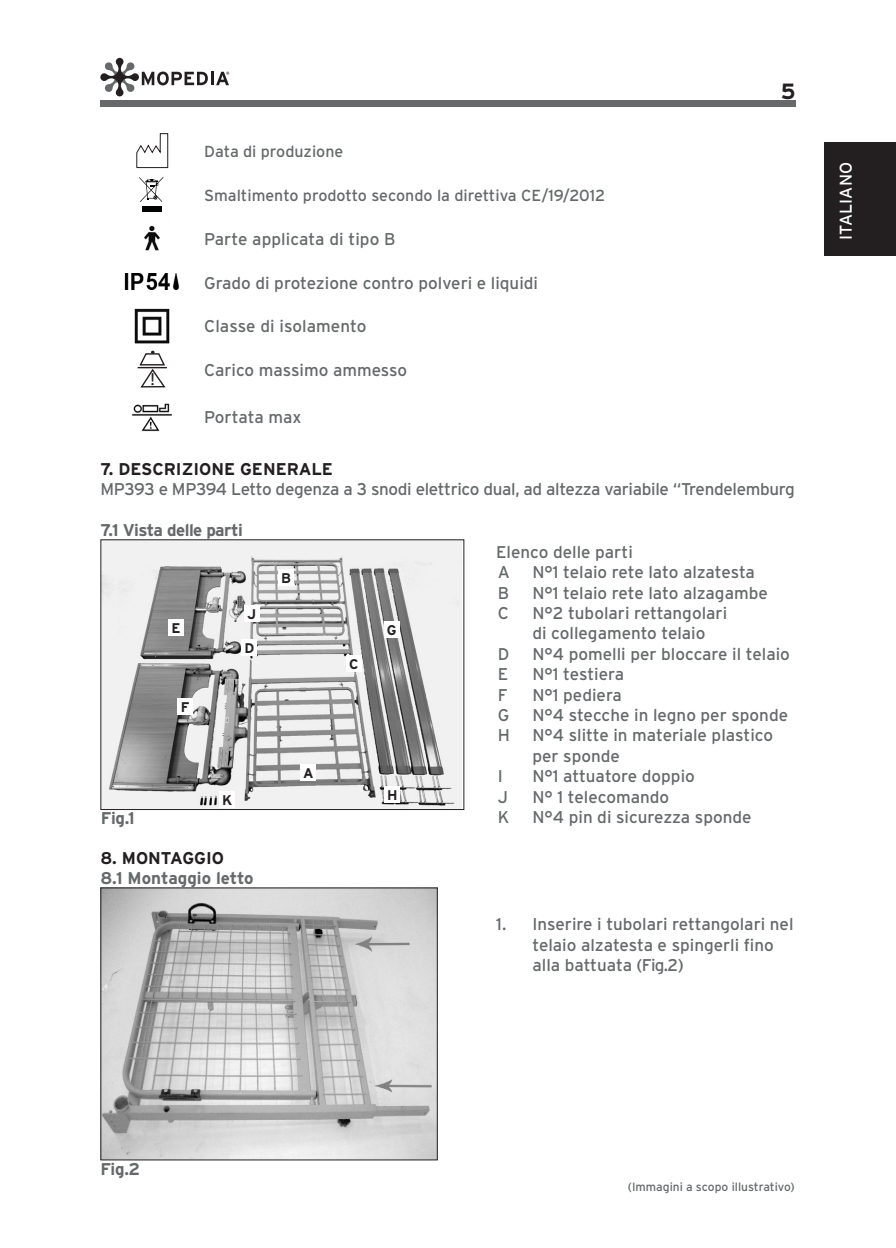
<style>
.page{position:relative;width:896px;height:1248px;background:#fff}
.page>*{position:absolute;margin:0;border:0;box-sizing:border-box;transform-origin:0 0}
.t1{font:700 22px "Interstate";color:#231f20}
.t2{font:17.4px "Myriad Pro";color:#231f20;scale:1.1 1}
.testo{font:17px "Interstate";color:#65696a}
.testo-2{font:17px "Interstate";letter-spacing:-.02em;color:#65696a}
.PARAGRAFI{font:700 17px "Interstate";color:#231f20}
.Sottoparagrafi{font:700 17px "Interstate";letter-spacing:-.02em;color:#65696a}
.Sottoparagrafi-2{font:700 17px "Interstate";color:#65696a}
.t3{font:17px "Interstate";letter-spacing:.005em;color:#fff}
.t4{font:16px "Interstate";color:#65696a}
.t5{font:700 14px "Interstate";color:#231f20}
.t6{font:12px "Interstate";color:#65696a}
</style>
<div class="page">
<div style="left:100px;top:100px;width:695px;height:7px;background:#65696a"></div>
<svg style="left:100px;top:58px;width:129px;height:38px"></svg>
<div style="left:824px;top:142px;width:72px;height:113px;background:#231f20"></div>
<svg style="left:136px;top:133px;width:33px;height:35px"></svg>
<div style="left:142px;top:207px;width:19px;height:5px;background:#010202"></div>
<svg style="left:139px;top:177px;width:24px;height:25px"></svg>
<img style="left:144px;top:225px;width:16px;height:26px">
<img style="left:124px;top:273px;width:56px;height:16px">
<img style="left:134px;top:308px;width:36px;height:36px">
<svg style="left:137px;top:350px;width:30px;height:38px"></svg>
<img style="left:132px;top:403px;width:40px;height:29px">
<img style="left:102px;top:541px;width:360px;height:267px">
<div style="left:300px;top:764px;width:16px;height:16px;background:#fff"></div>
<div style="left:278px;top:569px;width:16px;height:16px;background:#fff"></div>
<div style="left:346px;top:655px;width:16px;height:16px;background:#fff"></div>
<div style="left:241px;top:639px;width:16px;height:16px;background:#fff"></div>
<div style="left:244px;top:605px;width:16px;height:16px;background:#fff"></div>
<div style="left:177px;top:698px;width:16px;height:17px;background:#fff"></div>
<div style="left:384px;top:621px;width:16px;height:16px;background:#fff"></div>
<div style="left:384px;top:786px;width:16px;height:16px;background:#fff"></div>
<div style="left:168px;top:618px;width:16px;height:17px;background:#fff"></div>
<div style="left:219px;top:790px;width:16px;height:17px;background:#fff"></div>
<img style="left:102px;top:889px;width:334px;height:269px">
<div style="left:100px;top:887px;width:338px;height:273px;border:1px solid #231f20"></div>
<p class="t4" style="left:204px;top:142px;width:141px">Data di produzione</p>
<p class="t4" style="left:204px;top:186px;width:403px">Smaltimento prodotto secondo la direttiva CE/19/2012</p>
<p class="testo" style="left:204px;top:229px;width:193px">Parte applicata di tipo B</p>
<p class="testo" style="left:204px;top:273px;width:335px">Grado di protezione contro polveri e liquidi</p>
<p class="testo" style="left:204px;top:316px;width:164px">Classe di isolamento</p>
<p class="t1" style="left:781px;top:79px;width:16px">5</p>
<p class="testo" style="left:204px;top:360px;width:205px">Carico massimo ammesso</p>
<p class="testo" style="left:204px;top:407px;width:99px">Portata max</p>
<p class="PARAGRAFI" style="left:100px;top:459px;width:234px">7. DESCRIZIONE GENERALE</p>
<p class="testo-2" style="left:100px;top:479px;width:696px">MP393 e MP394 Letto degenza a 3 snodi elettrico dual, ad altezza variabile “Trendelemburg</p>
<p class="Sottoparagrafi" style="left:100px;top:520px;width:144px">7.1 Vista delle parti</p>
<p class="t2" style="left:151px;top:368px;width:6px">!</p>
<p class="Sottoparagrafi" style="left:101px;top:808px;width:35px">Fig.1</p>
<p class="t5" style="left:171px;top:620px;width:11px">E</p>
<p class="t5" style="left:181px;top:699px;width:10px">F</p>
<p class="t5" style="left:247px;top:606px;width:11px">J</p>
<p class="t5" style="left:244px;top:640px;width:11px">D</p>
<p class="t5" style="left:222px;top:791px;width:12px">K</p>
<p class="PARAGRAFI" style="left:100px;top:848px;width:125px">8. MONTAGGIO</p>
<p class="Sottoparagrafi-2" style="left:100px;top:868px;width:155px">8.1 Montaggio letto</p>
<p class="t5" style="left:281px;top:570px;width:11px">B</p>
<p class="t5" style="left:303px;top:765px;width:12px">A</p>
<p class="t5" style="left:349px;top:656px;width:11px">C</p>
<p class="t5" style="left:387px;top:622px;width:11px">G</p>
<p class="t5" style="left:387px;top:787px;width:12px">H</p>
<p class="testo" style="left:496px;top:542px;width:138px">Elenco delle parti</p>
<p class="testo" style="left:498px;top:562px;width:14px">A</p>
<p class="testo" style="left:532px;top:562px;width:224px">N°1 telaio rete lato alzatesta</p>
<p class="testo" style="left:498px;top:583px;width:13px">B</p>
<p class="testo" style="left:532px;top:583px;width:237px">N°1 telaio rete lato alzagambe</p>
<p class="testo" style="left:498px;top:603px;width:13px">C</p>
<p class="testo" style="left:532px;top:603px;width:196px">N°2 tubolari rettangolari</p>
<p class="testo" style="left:532px;top:623px;width:174px">di collegamento telaio</p>
<p class="testo" style="left:498px;top:644px;width:13px">D</p>
<p class="testo" style="left:532px;top:644px;width:259px">N°4 pomelli per bloccare il telaio</p>
<p class="testo" style="left:498px;top:664px;width:12px">E</p>
<p class="testo" style="left:532px;top:664px;width:93px">N°1 testiera</p>
<p class="testo" style="left:498px;top:685px;width:11px">F</p>
<p class="testo" style="left:532px;top:685px;width:91px">N°1 pediera</p>
<p class="testo" style="left:498px;top:705px;width:13px">G</p>
<p class="testo" style="left:532px;top:705px;width:257px">N°4 stecche in legno per sponde</p>
<p class="testo" style="left:498px;top:725px;width:14px">H</p>
<p class="testo" style="left:532px;top:725px;width:242px">N°4 slitte in materiale plastico</p>
<p class="testo" style="left:532px;top:746px;width:89px">per sponde</p>
<p class="testo" style="left:498px;top:766px;width:7px">I</p>
<p class="testo" style="left:532px;top:766px;width:164px">N°1 attuatore doppio</p>
<p class="testo" style="left:498px;top:787px;width:12px">J</p>
<p class="testo" style="left:532px;top:787px;width:138px">N° 1 telecomando</p>
<p class="testo" style="left:498px;top:807px;width:13px">K</p>
<p class="testo" style="left:532px;top:807px;width:220px">N°4 pin di sicurezza sponde</p>
<p class="testo" style="left:496px;top:914px;width:299px">1. Inserire i tubolari rettangolari nel</p>
<p class="testo" style="left:532px;top:934px;width:243px">telaio alzatesta e spingerli fino</p>
<p class="testo" style="left:532px;top:955px;width:153px">alla battuata (Fig.2)</p>
<p class="t3" style="left:836px;top:240px;width:80px;rotate:-90deg">ITALIANO</p>
<p class="Sottoparagrafi" style="left:100px;top:1158px;width:41px">Fig.2</p>
<p class="t6" style="left:628px;top:1179px;width:168px">(Immagini a scopo illustrativo)</p>
</div>
